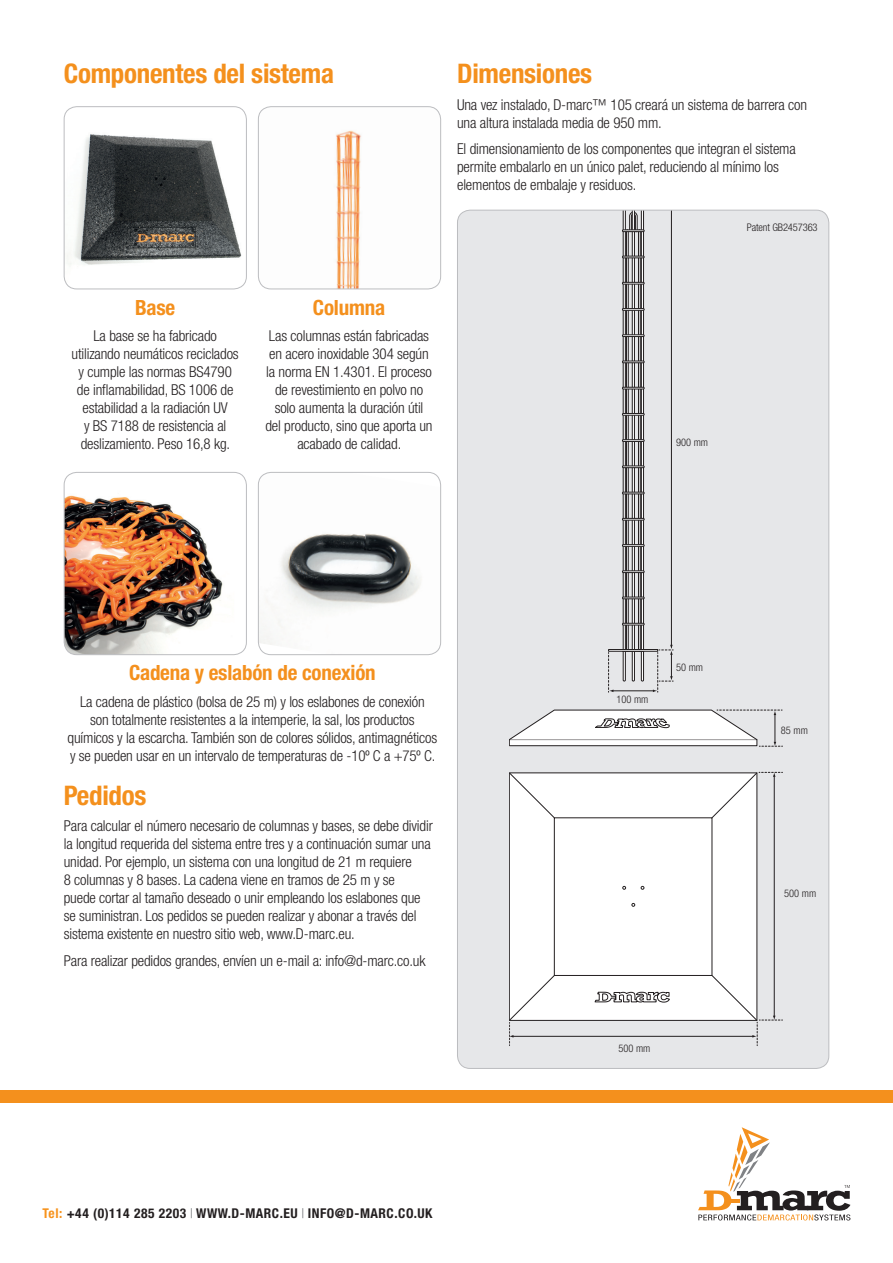
<style>
.page{position:relative;width:893px;height:1263px;background:#fff}
.page>*{position:absolute;margin:0;border:0;box-sizing:border-box;transform-origin:0 0}
.t1{font:700 condensed 27px "Helvetica Neue LT Std";letter-spacing:-.01em;color:#f4901d}
.t2{font:700 condensed 21px "Helvetica Neue LT Std";letter-spacing:-.01em;color:#f4901d}
.t3{font:300 condensed 15px/18px "Helvetica Neue LT Std";letter-spacing:-.01em;color:#231f20;text-align:center}
.t4{font:700 condensed 13.5px "Helvetica Neue LT Std";letter-spacing:.04em;color:#231f20}
.t5{font:300 condensed 10.5px "Helvetica Neue LT Std";color:#231f20}
.s1{color:#f7931d}
.s2{color:#808285}
</style>
<div class="page">
<svg style="left:698px;top:1127px;width:152px;height:93px"></svg>
<img style="left:64px;top:113px;width:181px;height:169px">
<div style="left:64px;top:106px;width:183px;height:183px;border:1px solid #bcbdc0;border-radius:13px"></div>
<img style="left:64px;top:476px;width:159px;height:179px">
<div style="left:64px;top:472px;width:183px;height:183px;border:1px solid #bcbdc0;border-radius:13px"></div>
<img style="left:258px;top:107px;width:183px;height:182px">
<div style="left:258px;top:106px;width:183px;height:183px;border:1px solid #bcbdc0;border-radius:13px"></div>
<img style="left:258px;top:472px;width:183px;height:183px">
<div style="left:258px;top:472px;width:183px;height:183px;border:1px solid #bcbdc0;border-radius:13px"></div>
<div style="left:0;top:1090px;width:893px;height:12px;background:#f4901d"></div>
<div style="left:457px;top:210px;width:372px;height:858px;background:#e6e7e9;border-radius:13px"></div>
<svg style="left:608px;top:212px;width:66px;height:440px"></svg>
<hr style="left:513px;top:1036px;width:240px;height:1px;background:#231f20">
<hr style="left:774px;top:776px;width:1px;height:240px;background:#231f20">
<svg style="left:509px;top:680px;width:248px;height:341px"></svg>
<hr style="left:613px;top:690px;width:40px;height:1px;background:#231f20">
<svg style="left:622px;top:212px;width:24px;height:469px"></svg>
<svg style="left:509px;top:710px;width:274px;height:37px"></svg>
<svg style="left:759px;top:772px;width:24px;height:5px"></svg>
<svg style="left:509px;top:1022px;width:4px;height:24px"></svg>
<svg style="left:752px;top:1016px;width:31px;height:30px"></svg>
<svg style="left:653px;top:645px;width:20px;height:47px"></svg>
<svg style="left:608px;top:652px;width:5px;height:40px"></svg>
<h1 class="t1" style="left:64px;top:57px;width:272px">Componentes del sistema</h1>
<h1 class="t1" style="left:457px;top:57px;width:137px">Dimensiones</h1>
<p class="t3" style="left:457px;top:95px;width:352px;text-align:left">Una vez instalado, D-marc™ 105 creará un sistema de barrera con una altura instalada media de 950 mm.</p>
<p class="t3" style="left:457px;top:140px;width:340px;text-align:left">El dimensionamiento de los componentes que integran el sistema permite embalarlo en un único palet, reduciendo al mínimo los elementos de embalaje y residuos.</p>
<p class="t5" style="left:747px;top:221px;width:72px">Patent GB2457363</p>
<h2 class="t2" style="left:135px;top:294px;width:42px">Base</h2>
<p class="t3" style="left:72px;top:327px;width:169px">La base se ha fabricado utilizando neumáticos reciclados y cumple las normas BS4790 de inflamabilidad, BS 1006 de estabilidad a la radiación UV<br>y BS 7188 de resistencia al deslizamiento. Peso 16,8 kg.</p>
<h2 class="t2" style="left:313px;top:294px;width:74px">Columna</h2>
<p class="t3" style="left:265px;top:327px;width:169px">Las columnas están fabricadas en acero inoxidable 304 según la norma EN 1.4301. El proceso de revestimiento en polvo no solo aumenta la duración útil del producto, sino que aporta un acabado de calidad.</p>
<p class="t5" style="left:676px;top:436px;width:33px">900 mm</p>
<h2 class="t2" style="left:129px;top:660px;width:248px">Cadena y eslabón de conexión</h2>
<p class="t3" style="left:68px;top:692px;width:371px">La cadena de plástico (bolsa de 25 m) y los eslabones de conexión<br>son totalmente resistentes a la intemperie, la sal, los productos químicos y la escarcha. También son de colores sólidos, antimagnéticos y se pueden usar en un intervalo de temperaturas de -10º C a +75º C.</p>
<h1 class="t1" style="left:64px;top:779px;width:84px">Pedidos</h1>
<p class="t3" style="left:64px;top:817px;width:371px;text-align:left">Para calcular el número necesario de columnas y bases, se debe dividir la longitud requerida del sistema entre tres y a continuación sumar una unidad. Por ejemplo, un sistema con una longitud de 21 m requiere<br>8 columnas y 8 bases. La cadena viene en tramos de 25 m y se<br>puede cortar al tamaño deseado o unir empleando los eslabones que se suministran. Los pedidos se pueden realizar y abonar a través del sistema existente en nuestro sitio web, www.D-marc.eu.</p>
<p class="t3" style="left:64px;top:951px;width:363px">Para realizar pedidos grandes, envíen un e-mail a: info@d-marc.co.uk</p>
<p class="t4" style="left:43px;top:1205px;width:391px"><span class="s1">Tel:</span> +44 (0)114 285 2203 <span class="s2">|</span> WWW.D-MARC.EU <span class="s2">|</span> INFO@D-MARC.CO.UK</p>
<p class="t5" style="left:616px;top:693px;width:33px">100 mm</p>
<p class="t5" style="left:676px;top:661px;width:28px">50 mm</p>
<p class="t5" style="left:618px;top:1042px;width:33px">500 mm</p>
<p class="t5" style="left:781px;top:724px;width:28px">85 mm</p>
<p class="t5" style="left:784px;top:887px;width:33px">500 mm</p>
</div>
